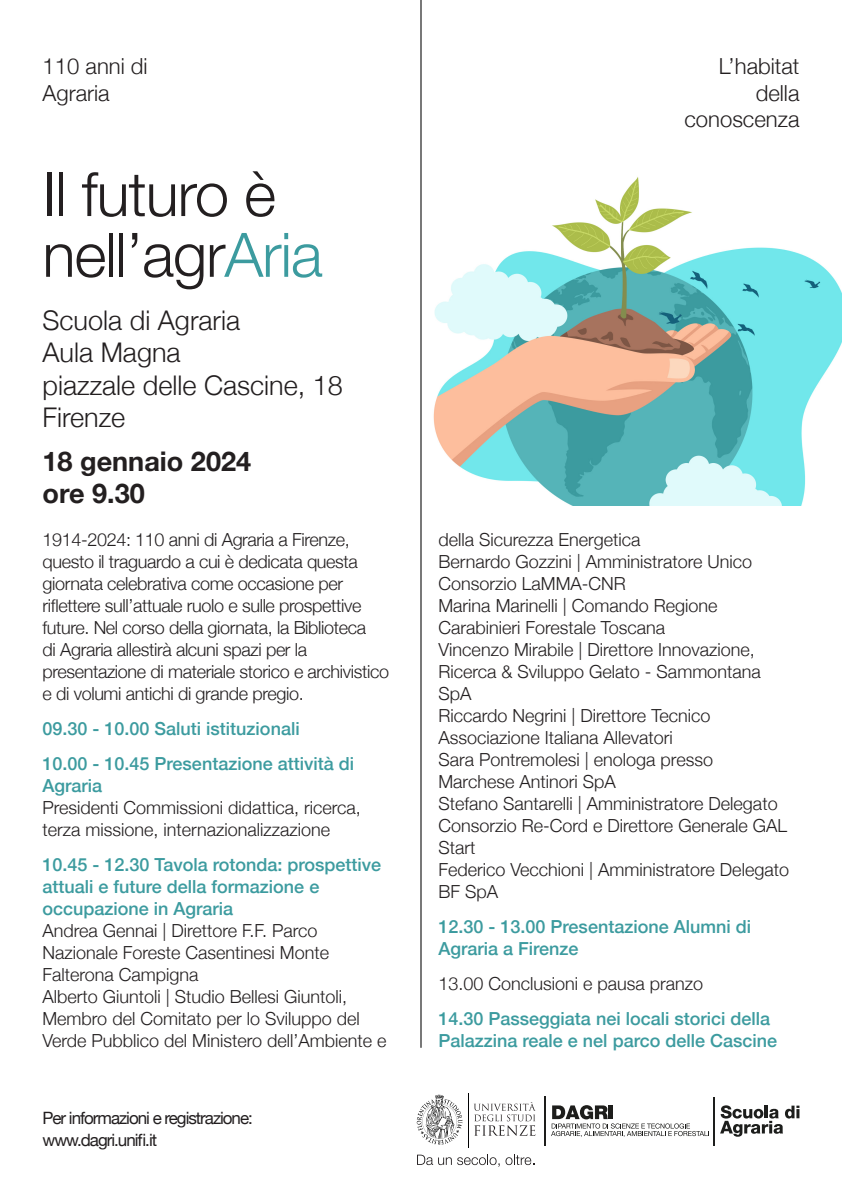
<style>
.page{position:relative;width:842px;height:1191px;background:#fff}
.page>*{position:absolute;margin:0;border:0;box-sizing:border-box;transform-origin:0 0}
.t1{font:300 61.4px "Helvetica Neue";letter-spacing:-.015em;color:#231f20}
.t2{font:300 27.1px "Helvetica Neue";color:#231f20}
.t3{font:700 27.1px "Helvetica Neue";color:#231f20}
.t4{font:300 22.1px "Helvetica Neue";color:#231f20}
.t5{font:300 18px/22px "Helvetica Neue";color:#231f20}
.t6{font:300 18px/22px "Helvetica Neue";letter-spacing:-.02em;color:#231f20}
.t7{font:500 18px/22px "Helvetica Neue";color:#3c9b9f}
.t8{font:17px/22px "Helvetica Neue";letter-spacing:-.06em;color:#231f20}
.s1{color:#3c9b9f}
</style>
<div class="page">
<img style="left:421px;top:168px;width:421px;height:337px">
<hr style="left:420px;top:0;width:1px;height:1047px;background:#000001">
<hr style="left:544px;top:1096px;width:1px;height:50px;background:#1d1d1b">
<svg style="left:551px;top:1105px;width:158px;height:32px"></svg>
<hr style="left:468px;top:1093px;width:1px;height:54px;background:#000001">
<svg style="left:474px;top:1102px;width:62px;height:33px"></svg>
<svg style="left:417px;top:1094px;width:45px;height:50px"></svg>
<svg style="left:417px;top:1154px;width:117px;height:12px"></svg>
<svg style="left:720px;top:1105px;width:79px;height:31px"></svg>
<hr style="left:713px;top:1096px;width:1px;height:49px;background:#1d1e1c">
<p class="t4" style="left:43px;top:48px;width:107px">110 anni di</p>
<p class="t4" style="left:43px;top:75px;width:69px">Agraria</p>
<p class="t1" style="left:43px;top:145px;width:235px">Il futuro è</p>
<p class="t1" style="left:43px;top:205px;width:282px">nell’agr<span class="s1">Aria</span></p>
<p class="t2" style="left:43px;top:298px;width:199px">Scuola di Agraria</p>
<p class="t2" style="left:43px;top:330px;width:140px">Aula Magna</p>
<p class="t2" style="left:43px;top:363px;width:302px">piazzale delle Cascine, 18</p>
<p class="t2" style="left:43px;top:395px;width:84px">Firenze</p>
<p class="t3" style="left:43px;top:440px;width:210px">18 gennaio 2024</p>
<p class="t3" style="left:43px;top:472px;width:104px">ore 9.30</p>
<p class="t6" style="left:43px;top:527px;width:348px">1914-2024: 110 anni di Agraria a Firenze, questo il traguardo a cui è dedicata questa giornata celebrativa come occasione per riflettere sull’attuale ruolo e sulle prospettive future. Nel corso della giornata, la Biblioteca<br>di Agraria allestirà alcuni spazi per la presentazione di materiale storico e archivistico e di volumi antichi di grande pregio.</p>
<p class="t7" style="left:43px;top:716px;width:259px">09.30 - 10.00 Saluti istituzionali</p>
<p class="t7" style="left:43px;top:751px;width:313px">10.00 - 10.45 Presentazione attività di<br>Agraria</p>
<p class="t5" style="left:43px;top:795px;width:320px">Presidenti Commissioni didattica, ricerca, terza missione, internazionalizzazione</p>
<p class="t7" style="left:43px;top:852px;width:340px">10.45 - 12.30 Tavola rotonda: prospettive attuali e future della formazione e occupazione in Agraria</p>
<p class="t5" style="left:43px;top:918px;width:288px">Andrea Gennai | Direttore F.F. Parco<br>Nazionale Foreste Casentinesi Monte<br>Falterona Campigna</p>
<p class="t5" style="left:43px;top:984px;width:345px">Alberto Giuntoli | Studio Bellesi Giuntoli,<br>Membro del Comitato per lo Sviluppo del<br>Verde Pubblico del Ministero dell’Ambiente e</p>
<p class="t8" style="left:43px;top:1107px;width:212px">Per informazioni e registrazione: www.dagri.unifi.it</p>
<p class="t4" style="left:719px;top:48px;width:82px">L’habitat</p>
<p class="t4" style="left:756px;top:75px;width:45px">della</p>
<p class="t4" style="left:684px;top:101px;width:117px">conoscenza</p>
<p class="t5" style="left:438px;top:527px;width:204px">della Sicurezza Energetica</p>
<p class="t5" style="left:438px;top:549px;width:315px">Bernardo Gozzini | Amministratore Unico<br>Consorzio LaMMA-CNR</p>
<p class="t5" style="left:438px;top:593px;width:280px">Marina Marinelli | Comando Regione<br>Carabinieri Forestale Toscana</p>
<p class="t5" style="left:438px;top:637px;width:324px">Vincenzo Mirabile | Direttore Innovazione,<br>Ricerca &amp; Sviluppo Gelato - Sammontana<br>SpA</p>
<p class="t5" style="left:438px;top:703px;width:273px">Riccardo Negrini | Direttore Tecnico<br>Associazione Italiana Allevatori</p>
<p class="t5" style="left:438px;top:747px;width:276px">Sara Pontremolesi | enologa presso<br>Marchese Antinori SpA</p>
<p class="t5" style="left:438px;top:791px;width:350px">Stefano Santarelli | Amministratore Delegato<br>Consorzio Re-Cord e Direttore Generale GAL<br>Start</p>
<p class="t5" style="left:438px;top:857px;width:352px">Federico Vecchioni | Amministratore Delegato<br>BF SpA</p>
<p class="t7" style="left:438px;top:914px;width:314px">12.30 - 13.00 Presentazione Alumni di<br>Agraria a Firenze</p>
<p class="t5" style="left:438px;top:971px;width:266px">13.00 Conclusioni e pausa pranzo</p>
<p class="t7" style="left:438px;top:1006px;width:340px">14.30 Passeggiata nei locali storici della<br>Palazzina reale e nel parco delle Cascine</p>
</div>
